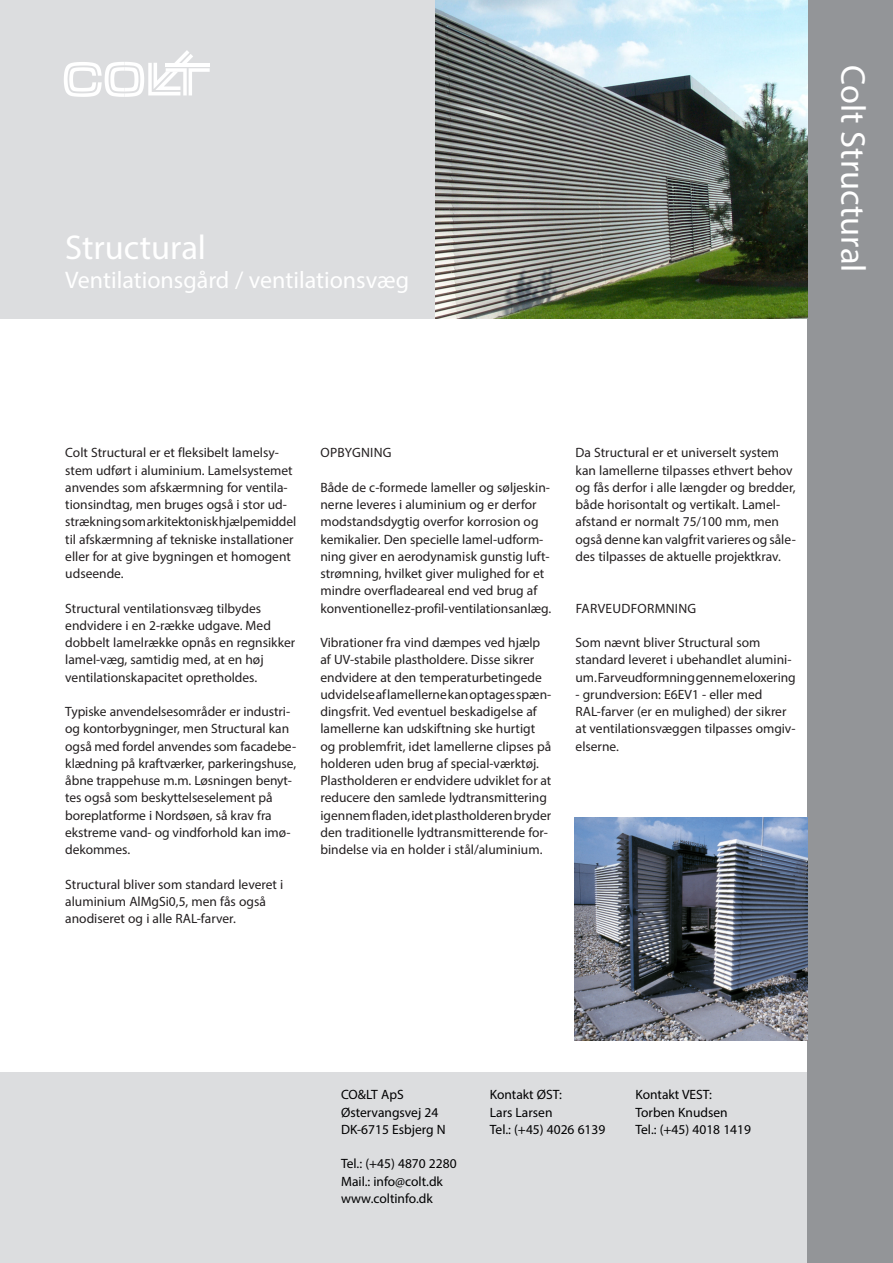
<style>
.page{position:relative;width:893px;height:1263px;background:#fff}
.page>*{position:absolute;margin:0;border:0;box-sizing:border-box;transform-origin:0 0}
.t1{font:34.5px "Myriad Pro";color:#fff}
.t2{font:24px "Myriad Pro";color:#fff}
.Body_Text{font:13.5px/17.2px "Myriad Pro";color:#231f20}
.Normaal{font:13.5px/17.2px "Myriad Pro";color:#000001}
.Body_Text_heading{font:13.5px "Myriad Pro";letter-spacing:.02em;color:#231f20}
.Body_Text-2{font:13.5px "Myriad Pro";letter-spacing:.02em;color:#231f20}
</style>
<div class="page">
<div style="left:0;top:0;width:808px;height:1263px;background:#dcdddf"></div>
<div style="left:0;top:319px;width:808px;height:752px;background:#fff"></div>
<div style="left:808px;top:0;width:85px;height:1263px;background:#939598"></div>
<svg style="left:64px;top:50px;width:146px;height:47px"></svg>
<hr style="left:166px;top:63px;width:44px;height:3px;background:#fff">
<img style="left:436px;top:0;width:372px;height:319px">
<img style="left:574px;top:817px;width:234px;height:223px">
<p class="t1" style="left:65px;top:226px;width:142px">Structural</p>
<p class="t2" style="left:65px;top:265px;width:345px">Ventilationsgård / ventilationsvæg</p>
<p class="t1" style="left:874px;top:65px;width:208px;rotate:90deg">Colt Structural</p>
<p class="Body_Text" style="left:65px;top:444px;width:232px">Colt Structural er et fleksibelt lamelsy&shy;stem udført i aluminium. Lamelsystemet anvendes som afskærmning for ventila&shy;tionsindtag, men bruges også i stor ud&shy;strækning som arkitektonisk hjælpemiddel til afskærmning af tekniske installationer eller for at give bygningen et homogent udseende.</p>
<p class="Body_Text" style="left:65px;top:599px;width:231px">Structural ventilationsvæg tilbydes endvidere i en 2-række udgave. Med dobbelt lamelrække opnås en regnsikker lamel-væg, samtidig med, at en høj ventilationskapacitet opretholdes.</p>
<p class="Body_Text" style="left:65px;top:703px;width:232px">Typiske anvendelsesområder er industri&shy;og kontorbygninger, men Structural kan også med fordel anvendes som facadebe&shy;klædning på kraftværker, parkeringshuse, åbne trappehuse m.m. Løsningen benyt&shy;tes også som beskyttelseselement på boreplatforme i Nordsøen, så krav fra ekstreme vand- og vindforhold kan imø&shy;dekommes.</p>
<p class="Body_Text" style="left:65px;top:875px;width:219px">Structural bliver som standard leveret i aluminium AlMgSi0,5, men fås også</p>
<p class="Body_Text" style="left:65px;top:910px;width:172px">anodiseret og i alle RAL-farver.</p>
<p class="Body_Text-2" style="left:321px;top:444px;width:73px">OPBYGNING</p>
<p class="Body_Text" style="left:320px;top:478px;width:232px">Både de c-formede lameller og søljeskin&shy;nerne leveres i aluminium og er derfor modstandsdygtig overfor korrosion og kemikalier. Den specielle lamel-udform&shy;ning giver en aerodynamisk gunstig luft&shy;strømning, hvilket giver mulighed for et mindre overfladeareal end ved brug af konventionelle z-profil-ventilationsanlæg.</p>
<p class="Body_Text" style="left:320px;top:634px;width:232px">Vibrationer fra vind dæmpes ved hjælp af UV-stabile plastholdere. Disse sikrer endvidere at den temperaturbetingede udvidelse af lamellerne kan optages spæn&shy;dingsfrit. Ved eventuel beskadigelse af lamellerne kan udskiftning ske hurtigt</p>
<p class="Body_Text" style="left:320px;top:737px;width:232px">og problemfrit, idet lamellerne clipses på holderen uden brug af special-værktøj.<br>Plastholderen er endvidere udviklet for at reducere den samlede lydtransmittering igennem fladen, idet plastholderen bryder den traditionelle lydtransmitterende for&shy;bindelse via en holder i stål/aluminium.</p>
<p class="Body_Text" style="left:576px;top:444px;width:222px">Da Structural er et universelt system kan lamellerne tilpasses ethvert behov og fås derfor i alle længder og bredder, både horisontalt og vertikalt. Lamel&shy;afstand er normalt 75/100 mm, men også denne kan valgfrit varieres og såle&shy;des tilpasses de aktuelle projektkrav.</p>
<p class="Body_Text_heading" style="left:576px;top:600px;width:122px">FARVEUDFORMNING</p>
<p class="Body_Text" style="left:576px;top:634px;width:222px">Som nævnt bliver Structural som standard leveret i ubehandlet alumini&shy;um. Farveudformning gennem eloxering</p>
<p class="Body_Text" style="left:576px;top:685px;width:188px">- grundversion: E6EV1 - eller med</p>
<p class="Body_Text" style="left:576px;top:703px;width:212px">RAL-farver (er en mulighed) der sikrer</p>
<p class="Body_Text" style="left:576px;top:720px;width:221px">at ventilationsvæggen tilpasses omgiv&shy;elserne.</p>
<p class="Normaal" style="left:341px;top:1086px;width:99px">CO&amp;LT ApS<br>Østervangsvej 24</p>
<p class="Normaal" style="left:341px;top:1120px;width:106px">DK-6715 Esbjerg N</p>
<p class="Normaal" style="left:341px;top:1155px;width:117px">Tel.: (+45) 4870 2280</p>
<p class="Normaal" style="left:341px;top:1172px;width:103px">Mail.: info@colt.dk</p>
<p class="Normaal" style="left:341px;top:1189px;width:93px">www.coltinfo.dk</p>
<p class="Normaal" style="left:490px;top:1086px;width:74px">Kontakt ØST:</p>
<p class="Normaal" style="left:490px;top:1103px;width:64px">Lars Larsen</p>
<p class="Normaal" style="left:490px;top:1120px;width:117px">Tel.: (+45) 4026 6139</p>
<p class="Normaal" style="left:635px;top:1086px;width:78px">Kontakt VEST:</p>
<p class="Normaal" style="left:635px;top:1103px;width:94px">Torben Knudsen</p>
<p class="Normaal" style="left:635px;top:1120px;width:117px">Tel.: (+45) 4018 1419</p>
</div>
